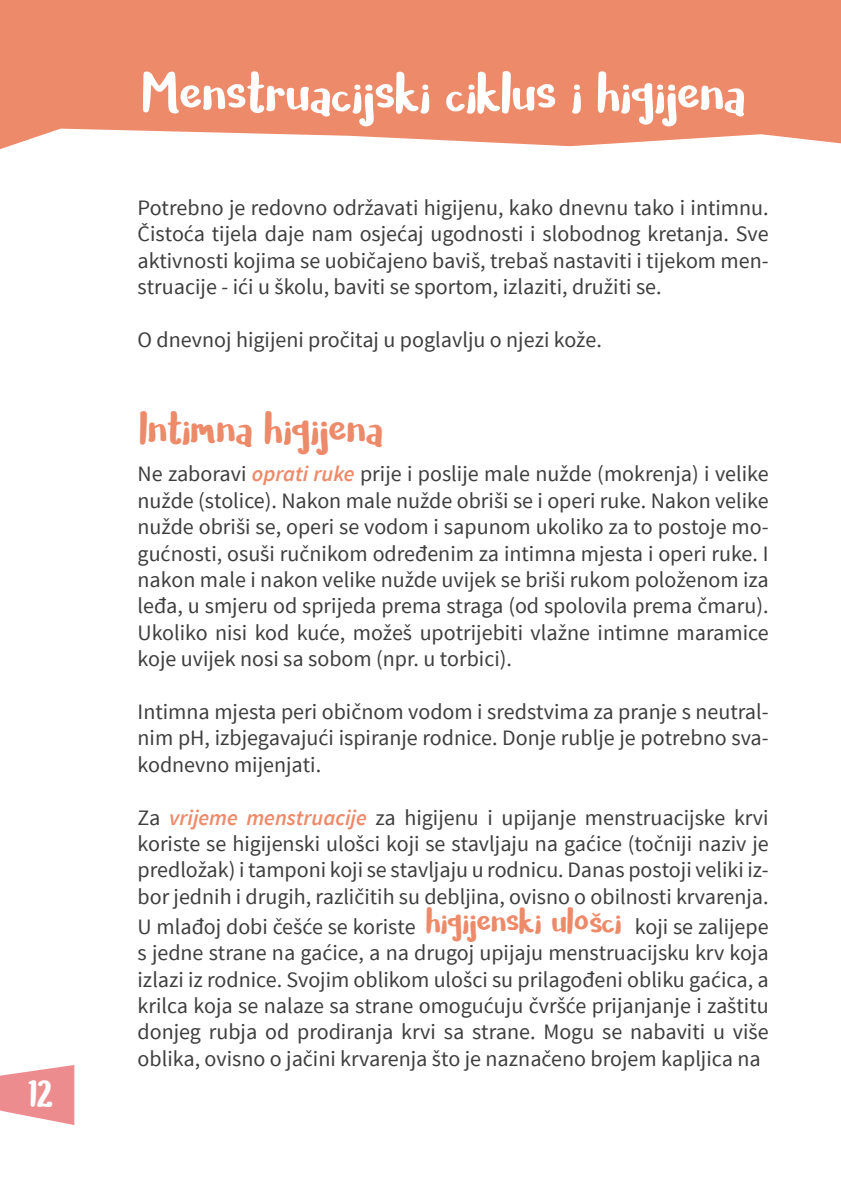
<style>
.page{position:relative;width:841px;height:1192px;background:#fff}
.page>*{position:absolute;margin:0;border:0;box-sizing:border-box;transform-origin:0 0}
.t1{font:60px "Cavorting";color:#fff}
.t2{font:48px "Cavorting";color:#ed8a69}
.t3{font:38px "Cavorting";color:#fff}
.t4{font:22px/26.4px "Source Sans Pro";color:#3e3e3f;text-align:justify}
.s1{font-weight:600;font-style:italic;color:#ed8a69}
.s2{font-family:"Cavorting";font-size:38px;color:#ed8a69}
</style>
<div class="page">
<svg style="left:0;top:0;width:840px;height:150px;background:#ee9375"></svg>
<svg style="left:0;top:1065px;width:74px;height:60px"></svg>
<p class="t3" style="left:28px;top:1072px;width:27px">12</p>
<p class="t1" style="left:143px;top:59px;width:604px">Menstruacijski ciklus i higijena</p>
<p class="t4" style="left:137px;top:195px;width:632px">Potrebno je redovno održavati higijenu, kako dnevnu tako i intimnu.<br>Čistoća tijela daje nam osjećaj ugodnosti i slobodnog kretanja. Sve aktivnosti kojima se uobičajeno baviš, trebaš nastaviti i tijekom men&shy;struacije - ići u školu, baviti se sportom, izlaziti, družiti se.</p>
<p class="t4" style="left:137px;top:327px;width:465px">O dnevnoj higijeni pročitaj u poglavlju o njezi kože.</p>
<p class="t2" style="left:139px;top:401px;width:245px">Intimna higijena</p>
<p class="t4" style="left:137px;top:461px;width:632px">Ne zaboravi <span class="s1">oprati ruke</span> prije i poslije male nužde (mokrenja) i velike nužde (stolice). Nakon male nužde obriši se i operi ruke. Nakon velike nužde obriši se, operi se vodom i sapunom ukoliko za to postoje mo&shy;gućnosti, osuši ručnikom određenim za intimna mjesta i operi ruke. I nakon male i nakon velike nužde uvijek se briši rukom položenom iza leđa, u smjeru od sprijeda prema straga (od spolovila prema čmaru).<br>Ukoliko nisi kod kuće, možeš upotrijebiti vlažne intimne maramice koje uvijek nosi sa sobom (npr. u torbici).</p>
<p class="t4" style="left:137px;top:699px;width:632px">Intimna mjesta peri običnom vodom i sredstvima za pranje s neutral&shy;nim pH, izbjegavajući ispiranje rodnice. Donje rublje je potrebno sva&shy;kodnevno mijenjati.</p>
<p class="t4" style="left:137px;top:804px;width:632px">Za <span class="s1">vrijeme menstruacije</span> za higijenu i upijanje menstruacijske krvi koriste se higijenski ulošci koji se stavljaju na gaćice (točniji naziv je predložak) i tamponi koji se stavljaju u rodnicu. Danas postoji veliki iz&shy;bor jednih i drugih, različitih su debljina, ovisno o obilnosti krvarenja.</p>
<p class="t4" style="left:137px;top:914px;width:632px">U mlađoj dobi češće se koriste <span class="s2">higijenski ulošci</span> koji se zalijepe s jedne strane na gaćice, a na drugoj upijaju menstruacijsku krv koja izlazi iz rodnice. Svojim oblikom ulošci su prilagođeni obliku gaćica, a krilca koja se nalaze sa strane omogućuju čvršće prijanjanje i zaštitu donjeg rubja od prodiranja krvi sa strane. Mogu se nabaviti u više oblika, ovisno o jačini krvarenja što je naznačeno brojem kapljica na</p>
</div>
